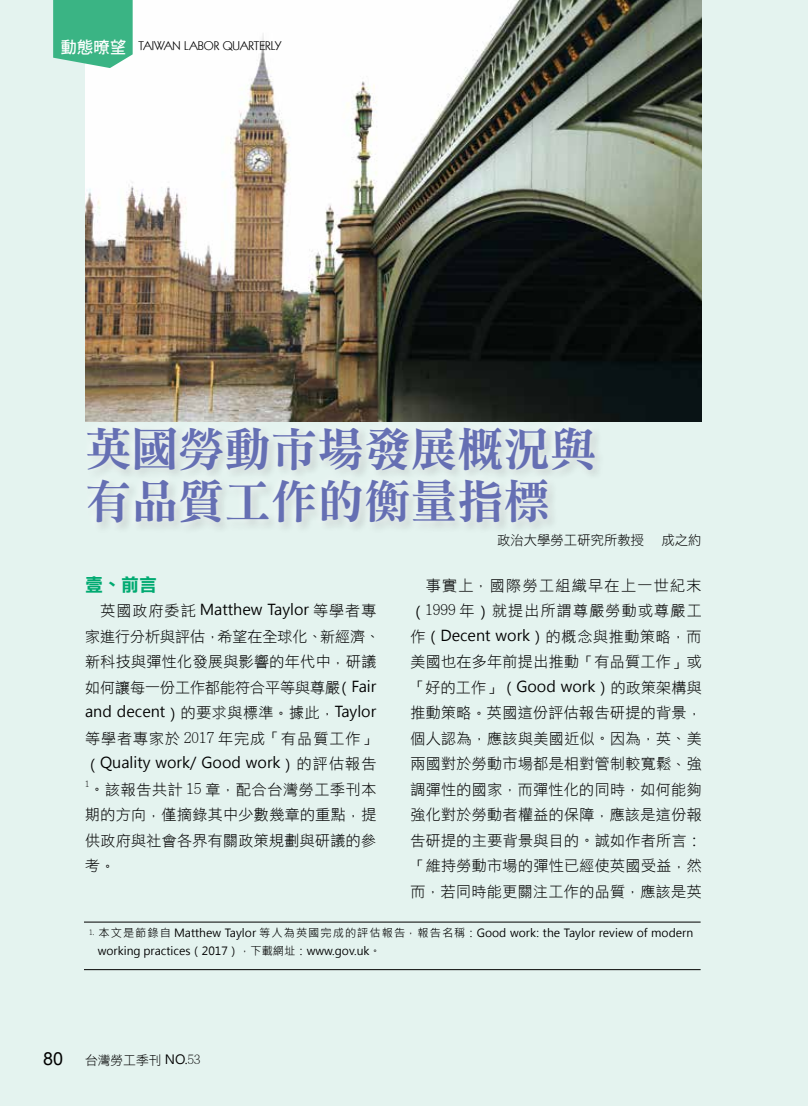
<style>
.page{position:relative;width:808px;height:1106px;background:#e4f3ef}
.page>*{position:absolute;margin:0;border:0;box-sizing:border-box;transform-origin:0 0}
.t1{font:46.5px/52.5px "DFN Ming XB HK BF";color:#656fb3}
.t2{font:18px "DF Li Hei Bd WIN BF";color:#00aa71}
.t3{font:18px "Arial";color:#000}
.t4{font:16.5px "DF Hei Bd HK BF";color:#fff}
.t5{font:15px/25.5px "DF Hei Lt HK BF";letter-spacing:.025em;color:#000;text-align:justify}
.t6{font:15px "Microsoft Jheng Hei";color:#000}
.t7{font:15px/25.5px "DF Hei Lt HK BF";color:#000}
.t8{font:15px/25.5px "DF Hei Lt HK BF";letter-spacing:.095em;color:#000;text-align:right}
.t9{font:15px "DF Hei Lt HK BF";letter-spacing:.065em;color:#000}
.t10{font:13.35px "DF Hei Lt HKP BF";color:#000}
.t11{font:12.75px "Kabel IT Cby BT";color:#000}
.t12{font:12.75px "DF Hei Lt HK BF";color:#000}
.t13{font:11.25px/18px "Microsoft Jheng Hei";color:#000}
.t14{font:300 8.7px "Adobe Ming Std";color:#000}
.s1{font-family:"DF Hei Lt HK BF"}
.s2{font-family:"Microsoft Jheng Hei"}
.s3{font-family:"Adobe Ming Std";font-weight:300}
</style>
<div class="page">
<img style="left:85px;top:0;width:617px;height:421px">
<svg style="left:53px;top:0;width:80px;height:68px;background:#4ab98e"></svg>
<div style="left:78px;top:418px;width:525px;height:114px;background:#e4eeeb"></div>
<hr style="left:84px;top:969px;width:617px;height:1px;background:#000">
<hr style="left:84px;top:921px;width:617px;height:1px;background:#000">
<p class="t4" style="left:60px;top:39px;width:67px">動態暸望</p>
<p class="t11" style="left:139px;top:38px;width:144px">TAIWAN LABOR QUARTERLY</p>
<h1 class="t1" style="left:85px;top:422px;width:513px">英國勞動市場發展概況與有品質工作的衡量指標</h1>
<p class="t2" style="left:85px;top:575px;width:73px">壹、前言</p>
<p class="t6" style="left:100px;top:600px;width:277px"><span class="s1">英國政府委託</span> Matthew Taylor <span class="s1">等學者專</span></p>
<p class="t7" style="left:85px;top:623px;width:297px">家進行分析與評估<span class="s2">，</span>希望在全球化<span class="s2">、</span>新經濟<span class="s2">、</span>新科技與彈性化發展與影響的年代中<span class="s2">，</span>研議如何讓每一份工作都能符合平等與尊嚴<span class="s2">（Fair</span></p>
<p class="t6" style="left:85px;top:702px;width:293px">and decent）<span class="s1">的要求與標準</span>。<span class="s1">據此</span>，Taylor</p>
<p class="t9" style="left:85px;top:730px;width:293px">等學者專家於 <span class="s3">2017</span> 年完成<span class="s2">「</span>有品質工作<span class="s2">」</span></p>
<p class="t6" style="left:85px;top:753px;width:293px">（Quality work/ Good work）<span class="s1">的評估報告</span></p>
<p class="t14" style="left:85px;top:779px;width:6px">1</p>
<p class="t5" style="left:85px;top:776px;width:293px"><span class="s2">。</span>該報告共計 <span class="s3">15</span> 章<span class="s2">，</span>配合台灣勞工季刊本期的方向<span class="s2">，</span>僅摘錄其中少數幾章的重點<span class="s2">，</span>提供政府與社會各界有關政策規劃與研議的參考<span class="s2">。</span></p>
<p class="t10" style="left:497px;top:533px;width:149px">政治大學勞工研究所教授</p>
<p class="t10" style="left:661px;top:533px;width:42px">成之約</p>
<p class="t8" style="left:410px;top:572px;width:293px">事實上<span class="s2">，</span>國際勞工組織早在上一世紀末<span class="s2">（</span><span class="s3">1999</span> 年<span class="s2">）</span>就提出所謂尊嚴勞動或尊嚴工</p>
<p class="t6" style="left:410px;top:626px;width:293px"><span class="s1">作</span>（Decent work）<span class="s1">的概念與推動策略</span>，<span class="s1">而</span></p>
<p class="t5" style="left:410px;top:649px;width:293px">美國也在多年前提出推動<span class="s2">「</span>有品質工作<span class="s2">」</span>或</p>
<p class="t6" style="left:410px;top:677px;width:293px">「<span class="s1">好的工作</span>」（Good work）<span class="s1">的政策架構與</span></p>
<p class="t5" style="left:410px;top:700px;width:293px">推動策略<span class="s2">。</span>英國這份評估報告研提的背景<span class="s2">，</span>個人認為<span class="s2">，</span>應該與美國近似<span class="s2">。</span>因為<span class="s2">，</span>英<span class="s2">、</span>美兩國對於勞動市場都是相對管制較寬鬆<span class="s2">、</span>強調彈性的國家<span class="s2">，</span>而彈性化的同時<span class="s2">，</span>如何能夠強化對於勞動者權益的保障<span class="s2">，</span>應該是這份報告研提的主要背景與目的<span class="s2">。</span>誠如作者所言<span class="s2">：「</span>維持勞動市場的彈性已經使英國受益<span class="s2">，</span>然而<span class="s2">，</span>若同時能更關注工作的品質<span class="s2">，</span>應該是英</p>
<p class="t13" style="left:98px;top:924px;width:597px;text-indent:-9px"><sup>1</sup><sup>.</sup> 本文是節錄自 Matthew Taylor 等人為英國完成的評估報告，報告名稱：Good work: the Taylor review of modern working practices（2017），下載網址：www.gov.uk。</p>
<p class="t3" style="left:43px;top:1046px;width:22px">80</p>
<p class="t12" style="left:85px;top:1053px;width:117px">台灣勞工季刊 <span class="s2">NO.</span><span class="s3">53</span></p>
</div>
